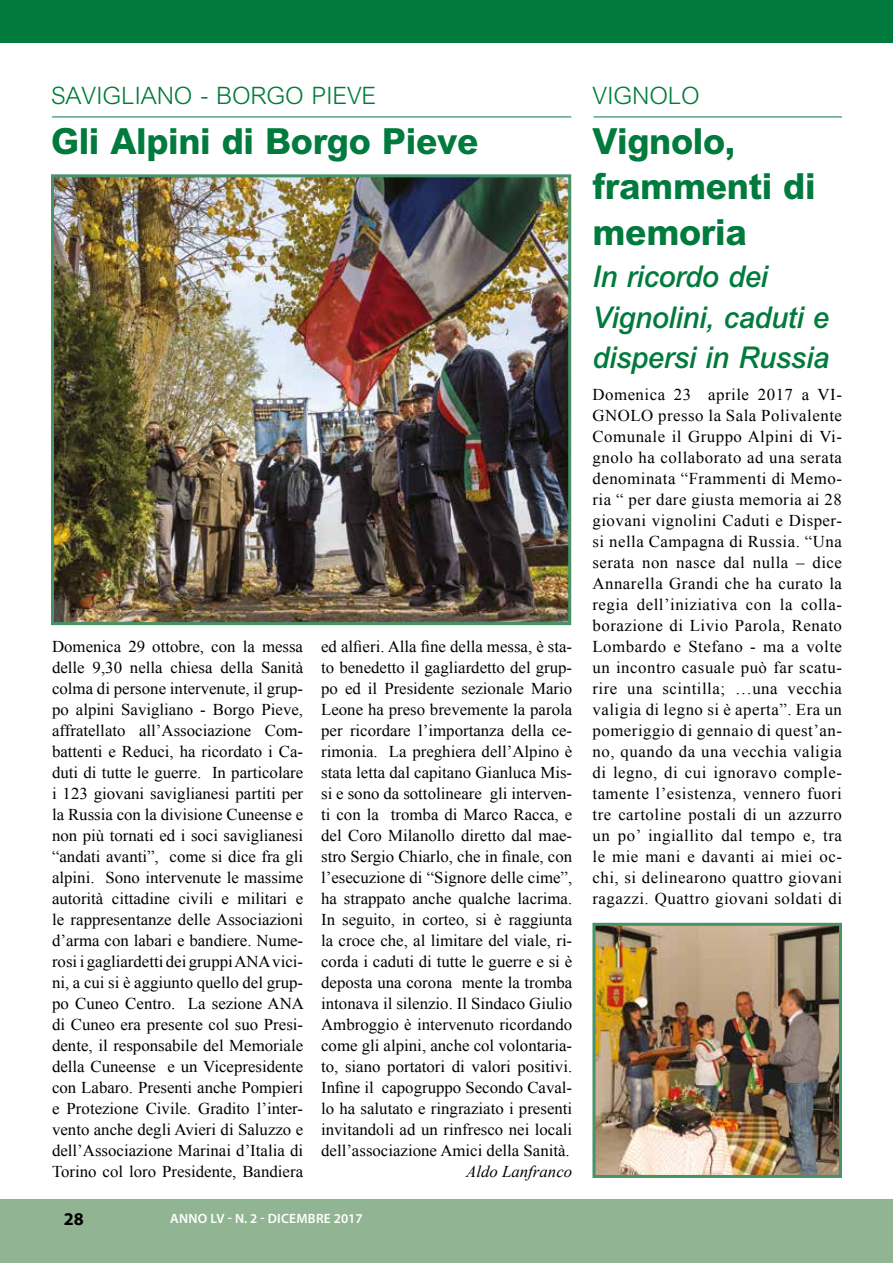
<style>
.page{position:relative;width:893px;height:1263px;background:#fff}
.page>*{position:absolute;margin:0;border:0;box-sizing:border-box;transform-origin:0 0}
.t1{font:800 36px/45.2px "M Arial";letter-spacing:-.01em;color:#007b3d}
.t2{font:italic 500 30px/40.5px "M Arial";letter-spacing:-.01em;color:#007b3d}
.t3{font:300 24px "M Arial";letter-spacing:-.005em;color:#007b3d}
.t4{font:700 18px "Myriad Pro";color:#000}
.t5{font:16.5px/21px "Times New Roman";color:#000;text-align:justify}
.t6{font:italic 16.5px "Times New Roman";color:#000}
.t7{font:600 13.5px "Myriad Pro";letter-spacing:.02em;color:#fff}
</style>
<div class="page">
<hr style="left:52px;top:117px;width:519px;height:1px;background:#007b3d">
<hr style="left:593px;top:117px;width:249px;height:1px;background:#007b3d">
<img style="left:55px;top:178px;width:512px;height:443px">
<div style="left:51px;top:174px;width:520px;height:451px;border:3px solid #479268"></div>
<img style="left:596px;top:927px;width:242px;height:247px">
<div style="left:592px;top:923px;width:250px;height:255px;border:3px solid #479268"></div>
<div style="left:0;top:1199px;width:893px;height:64px;background:#91b592"></div>
<div style="left:0;top:0;width:893px;height:43px;background:#007b3d"></div>
<h3 class="t3" style="left:51px;top:82px;width:327px">SAVIGLIANO - BORGO PIEVE</h3>
<h3 class="t3" style="left:592px;top:82px;width:109px">VIGNOLO</h3>
<h1 class="t1" style="left:51px;top:118px;width:429px">Gli Alpini di Borgo Pieve</h1>
<h1 class="t1" style="left:592px;top:118px;width:225px">Vignolo, frammenti di memoria</h1>
<h2 class="t2" style="left:592px;top:256px;width:238px">In ricordo dei<br>Vignolini, caduti e dispersi in Russia</h2>
<p class="t5" style="left:52px;top:635px;width:254px">Domenica 29 ottobre, con la messa delle 9,30 nella chiesa della Sanità colma di persone intervenute, il grup&shy;po alpini Savigliano - Borgo Pieve, affratellato all’Associazione Com&shy;battenti e Reduci, ha ricordato i Ca&shy;duti di tutte le guerre. In particolare i 123 giovani saviglianesi partiti per la Russia con la divisione Cuneense e non più tornati ed i soci saviglianesi “andati avanti”, come si dice fra gli alpini. Sono intervenute le massime autorità cittadine civili e militari e le rappresentanze delle Associazioni d’arma con labari e bandiere. Nume&shy;rosi i gagliardetti dei gruppi ANA vici&shy;ni, a cui si è aggiunto quello del grup&shy;po Cuneo Centro. La sezione ANA di Cuneo era presente col suo Presi&shy;dente, il responsabile del Memoriale della Cuneense e un Vicepresidente con Labaro. Presenti anche Pompieri e Protezione Civile. Gradito l’inter&shy;vento anche degli Avieri di Saluzzo e dell’Associazione Marinai d’Italia di Torino col loro Presidente, Bandiera</p>
<p class="t5" style="left:321px;top:635px;width:253px">ed alfieri. Alla fine della messa, è sta&shy;to benedetto il gagliardetto del grup&shy;po ed il Presidente sezionale Mario Leone ha preso brevemente la parola per ricordare l’importanza della ce&shy;rimonia. La preghiera dell’Alpino è stata letta dal capitano Gianluca Mis&shy;si e sono da sottolineare gli interven&shy;ti con la tromba di Marco Racca, e del Coro Milanollo diretto dal mae&shy;stro Sergio Chiarlo, che in finale, con l’esecuzione di “Signore delle cime”, ha strappato anche qualche lacrima.<br>In seguito, in corteo, si è raggiunta la croce che, al limitare del viale, ri&shy;corda i caduti di tutte le guerre e si è deposta una corona mente la tromba intonava il silenzio. Il Sindaco Giulio Ambroggio è intervenuto ricordando come gli alpini, anche col volontaria&shy;to, siano portatori di valori positivi.<br>Infine il capogruppo Secondo Caval&shy;lo ha salutato e ringraziato i presenti invitandoli ad un rinfresco nei locali dell’associazione Amici della Sanità.</p>
<p class="t6" style="left:466px;top:1160px;width:108px">Aldo Lanfranco</p>
<p class="t4" style="left:64px;top:1207px;width:21px">28</p>
<p class="t7" style="left:170px;top:1210px;width:194px">ANNO LV - N. 2 - DICEMBRE 2017</p>
<p class="t5" style="left:592px;top:383px;width:251px">Domenica 23 aprile 2017 a VI-GNOLO presso la Sala Polivalente Comunale il Gruppo Alpini di Vi&shy;gnolo ha collaborato ad una serata denominata “Frammenti di Memo&shy;ria “ per dare giusta memoria ai 28 giovani vignolini Caduti e Disper&shy;si nella Campagna di Russia. “Una serata non nasce dal nulla – dice Annarella Grandi che ha curato la regia dell’iniziativa con la colla&shy;borazione di Livio Parola, Renato Lombardo e Stefano - ma a volte un incontro casuale può far scatu&shy;rire una scintilla; …una vecchia valigia di legno si è aperta”. Era un pomeriggio di gennaio di quest’an&shy;no, quando da una vecchia valigia di legno, di cui ignoravo comple&shy;tamente l’esistenza, vennero fuori tre cartoline postali di un azzurro un po’ ingiallito dal tempo e, tra le mie mani e davanti ai miei oc&shy;chi, si delinearono quattro giovani ragazzi. Quattro giovani soldati di</p>
</div>
